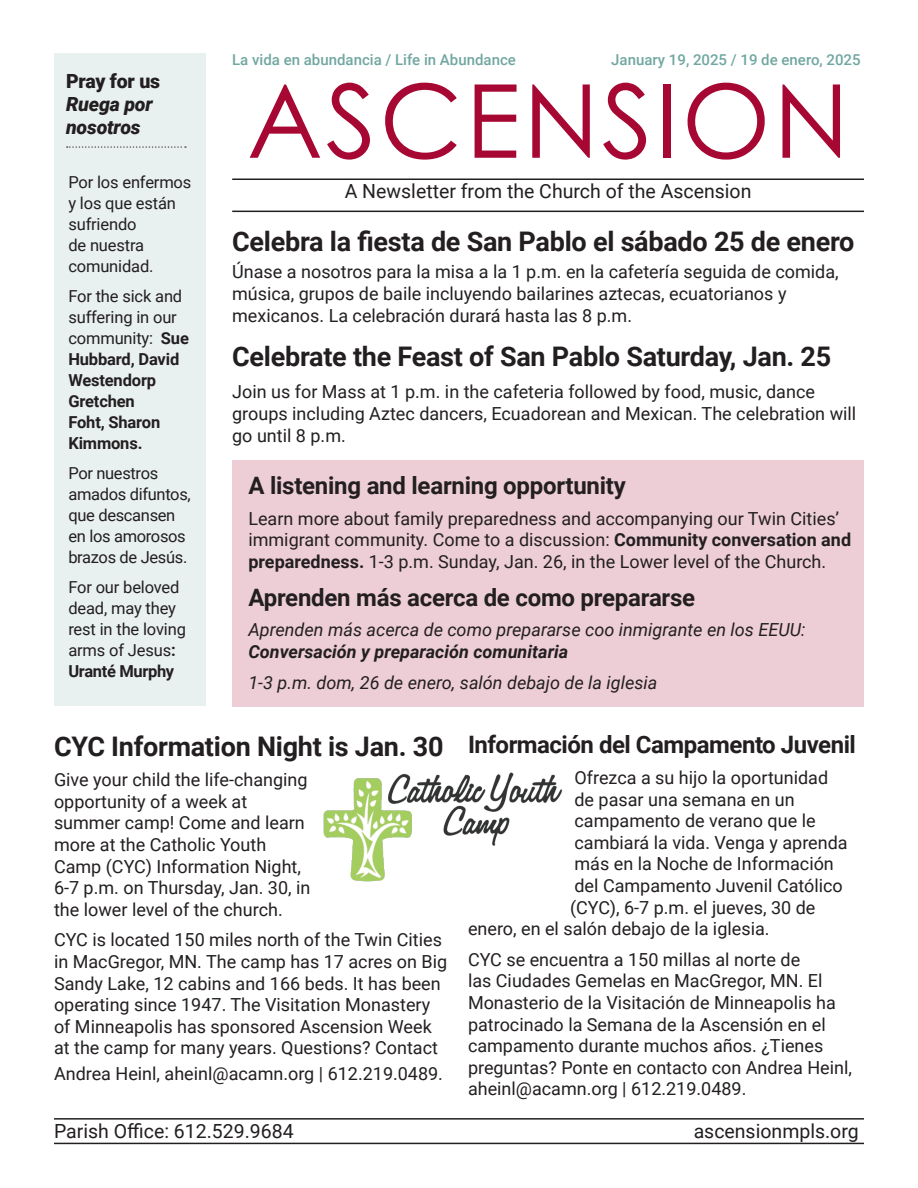
<style>
.page{position:relative;width:918px;height:1188px;background:#fff}
.page>*{position:absolute;margin:0;border:0;box-sizing:border-box;transform-origin:0 0}
.t1{font:102px "Century Gothic";letter-spacing:.03em;color:#a60733}
.t2{font:700 27px "Roboto";letter-spacing:-.01em;color:#231f20}
.t3{font:700 24px "Roboto";letter-spacing:-.01em;color:#231f20}
.t4{font:19.5px "Roboto";color:#231f20}
.t5{font:italic 900 19.5px/23.4px "Roboto";letter-spacing:-.01em;color:#231f20}
.t6{font:18px/21.6px "Roboto";color:#231f20}
.t7{font:italic 18px/21.6px "Roboto";color:#231f20}
.t8{font:16.5px/21px "Roboto";letter-spacing:-.01em;color:#231f20}
.t9{font:700 16.5px/21px "Roboto";letter-spacing:-.01em;color:#231f20}
.t10{font:500 15px "Roboto";color:#71a7a1}
.s1{font-style:normal}
.s2{font-weight:400}
.s3{font-weight:700}
</style>
<div class="page">
<div style="left:232px;top:460px;width:632px;height:246px;background:#edced7"></div>
<hr style="left:232px;top:211px;width:632px;height:1px;background:#231f20">
<hr style="left:232px;top:178px;width:632px;height:2px;background:#231f20">
<div style="left:54px;top:53px;width:151px;height:653px;background:#e9f0f0"></div>
<svg style="left:67px;top:146px;width:119px;height:2px"></svg>
<hr style="left:54px;top:1118px;width:810px;height:2px;background:#231f20">
<hr style="left:54px;top:1143px;width:810px;height:1px;background:#231f20">
<img style="left:323px;top:773px;width:240px;height:109px">
<p class="t5" style="left:66px;top:68px;width:96px"><span class="s1">Pray for us<br></span>Ruega por nosotros</p>
<p class="t8" style="left:68px;top:171px;width:124px">Por los enfermos y los que están sufriendo<br>de nuestra comunidad.</p>
<p class="t9" style="left:68px;top:285px;width:122px"><span class="s2">For the sick and suffering in our community:</span> Sue<br>Hubbard, David<br>Westendorp<br>Gretchen<br>Foht, Sharon<br>Kimmons.</p>
<p class="t8" style="left:68px;top:462px;width:124px">Por nuestros amados difuntos, que descansen en los amorosos brazos de Jesús.</p>
<p class="t8" style="left:68px;top:576px;width:119px">For our beloved dead, may they rest in the loving arms of Jesus<span class="s3">:<br>Uranté Murphy</span></p>
<p class="t10" style="left:232px;top:49px;width:285px">La vida en abundancia / Life in Abundance</p>
<p class="t10" style="left:611px;top:49px;width:251px">January 19, 2025 / 19 de enero, 2025</p>
<p class="t1" style="left:247px;top:59px;width:603px">ASCENSION</p>
<p class="t4" style="left:345px;top:178px;width:408px">A Newsletter from the Church of the Ascension</p>
<p class="t2" style="left:232px;top:222px;width:624px">Celebra la fiesta de San Pablo el sábado 25 de enero</p>
<p class="t6" style="left:232px;top:261px;width:608px">Únase a nosotros para la misa a la 1 p.m. en la cafetería seguida de comida, música, grupos de baile incluyendo bailarines aztecas, ecuatorianos y mexicanos. La celebración durará hasta las 8 p.m.</p>
<p class="t2" style="left:232px;top:337px;width:601px">Celebrate the Feast of San Pablo Saturday, Jan. 25</p>
<p class="t6" style="left:232px;top:381px;width:626px">Join us for Mass at 1 p.m. in the cafeteria followed by food, music, dance groups including Aztec dancers, Ecuadorean and Mexican. The celebration will go until 8 p.m.</p>
<p class="t3" style="left:248px;top:469px;width:379px">A listening and learning opportunity</p>
<p class="t6" style="left:248px;top:507px;width:604px">Learn more about family preparedness and accompanying our Twin Cities’ immigrant community. Come to a discussion: <span class="s3">Community conversation and preparedness.</span> 1-3 p.m. Sunday, Jan. 26, in the Lower level of the Church.</p>
<p class="t3" style="left:248px;top:580px;width:448px">Aprenden más acerca de como prepararse</p>
<p class="t7" style="left:248px;top:618px;width:559px">Aprenden más acerca de como prepararse coo inmigrante en los EEUU:<br><span class="s3">Conversación y preparación comunitaria</span></p>
<p class="t7" style="left:248px;top:671px;width:411px">1-3 p.m. dom, 26 de enero, salón debajo de la iglesia</p>
<p class="t2" style="left:54px;top:727px;width:391px">CYC Information Night is Jan. 30</p>
<p class="t6" style="left:54px;top:768px;width:258px">Give your child the life-changing opportunity of a week at summer camp! Come and learn more at the Catholic Youth<br>Camp (CYC) Information Night,<br>6-7 p.m. on Thursday, Jan. 30, in the lower level of the church.</p>
<p class="t6" style="left:54px;top:928px;width:395px">CYC is located 150 miles north of the Twin Cities in MacGregor, MN. The camp has 17 acres on Big Sandy Lake, 12 cabins and 166 beds. It has been operating since 1947. The Visitation Monastery of Minneapolis has sponsored Ascension Week at the camp for many years. Questions? Contact</p>
<p class="t6" style="left:54px;top:1062px;width:391px">Andrea Heinl, aheinl@acamn.org | 612.219.0489.</p>
<p class="t3" style="left:468px;top:728px;width:389px">Información del Campamento Juvenil</p>
<p class="t6" style="left:574px;top:766px;width:255px">Ofrezca a su hijo la oportunidad</p>
<p class="t6" style="left:574px;top:788px;width:222px">de pasar una semana en un</p>
<p class="t6" style="left:574px;top:809px;width:243px">campamento de verano que le</p>
<p class="t6" style="left:574px;top:831px;width:275px">cambiará la vida. Venga y aprenda</p>
<p class="t6" style="left:574px;top:852px;width:261px">más en la Noche de Información</p>
<p class="t6" style="left:574px;top:874px;width:270px">del Campamento Juvenil Católico</p>
<p class="t6" style="left:570px;top:896px;width:247px">(CYC), 6-7 p.m. el jueves, 30 de</p>
<p class="t6" style="left:468px;top:917px;width:303px">enero, en el salón debajo de la iglesia.</p>
<p class="t6" style="left:468px;top:948px;width:385px">CYC se encuentra a 150 millas al norte de<br>las Ciudades Gemelas en MacGregor, MN. El Monasterio de la Visitación de Minneapolis ha patrocinado la Semana de la Ascensión en el campamento durante muchos años. ¿Tienes preguntas? Ponte en contacto con Andrea Heinl, aheinl@acamn.org | 612.219.0489.</p>
<p class="t4" style="left:54px;top:1117px;width:241px">Parish Office: 612.529.9684</p>
<p class="t4" style="left:694px;top:1117px;width:167px">ascensionmpls.org</p>
</div>
